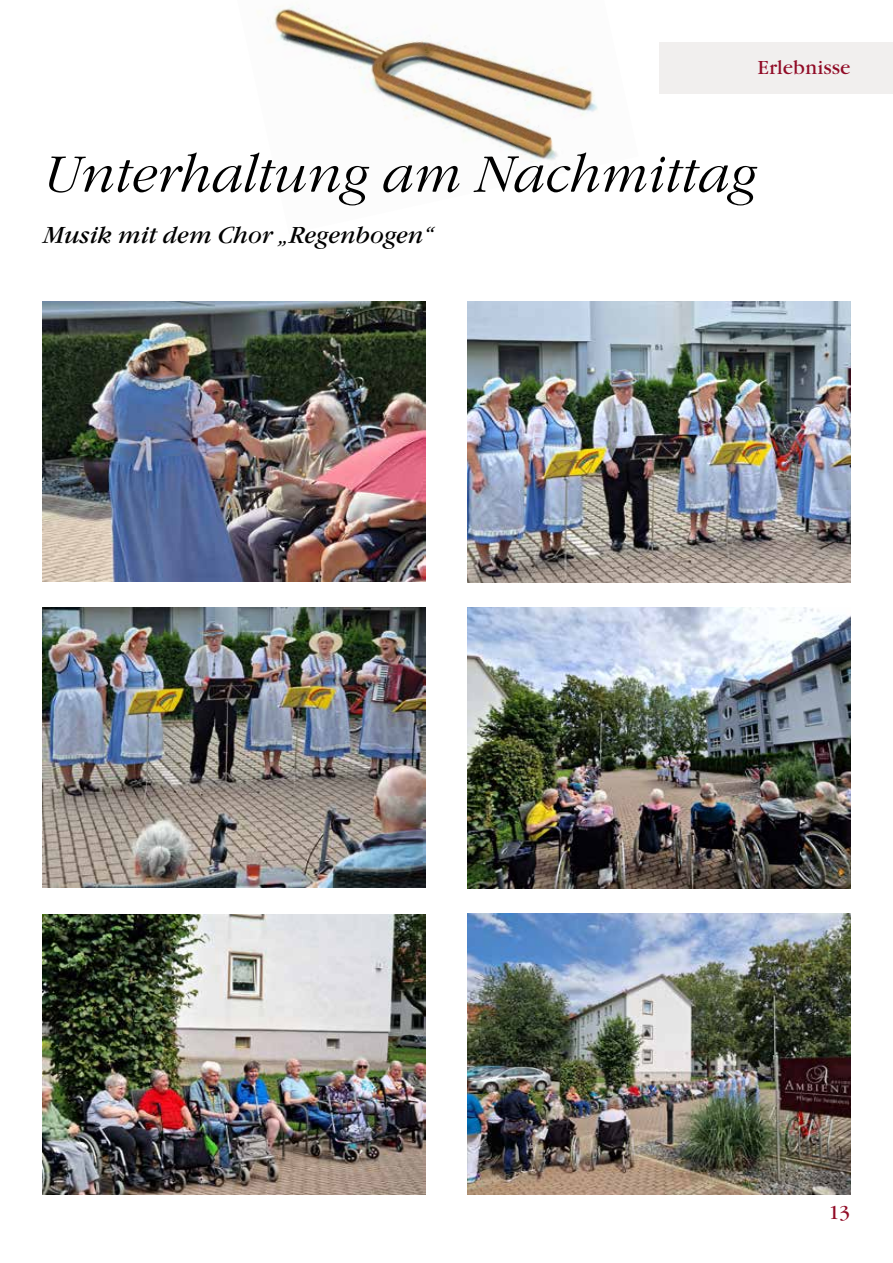
<style>
.page{position:relative;width:893px;height:1263px;background:#fff}
.page>*{position:absolute;margin:0;border:0;box-sizing:border-box;transform-origin:0 0}
.t1{font:italic 300 52.5px "Garamond Itc T";color:#000}
.t2{font:24px "Garamond Itc T Boo Ita";color:#000}
.t3{font:19.5px "Garamond Itc T Boo";color:#910b26}
</style>
<div class="page">
<img style="left:270px;top:6px;width:328px;height:156px">
<div style="left:659px;top:43px;width:234px;height:51px;background:#f1efee"></div>
<img style="left:468px;top:302px;width:383px;height:280px">
<img style="left:468px;top:608px;width:383px;height:280px">
<img style="left:468px;top:914px;width:383px;height:280px">
<img style="left:43px;top:302px;width:382px;height:279px">
<img style="left:43px;top:608px;width:382px;height:279px">
<img style="left:43px;top:915px;width:382px;height:279px">
<p class="t3" style="left:758px;top:57px;width:94px">Erlebnisse</p>
<h1 class="t1" style="left:43px;top:145px;width:716px">Unterhaltung am Nachmittag</h1>
<p class="t2" style="left:43px;top:221px;width:392px">Musik mit dem Chor „Regenbogen“</p>
<p class="t3" style="left:829px;top:1201px;width:23px">13</p>
</div>
